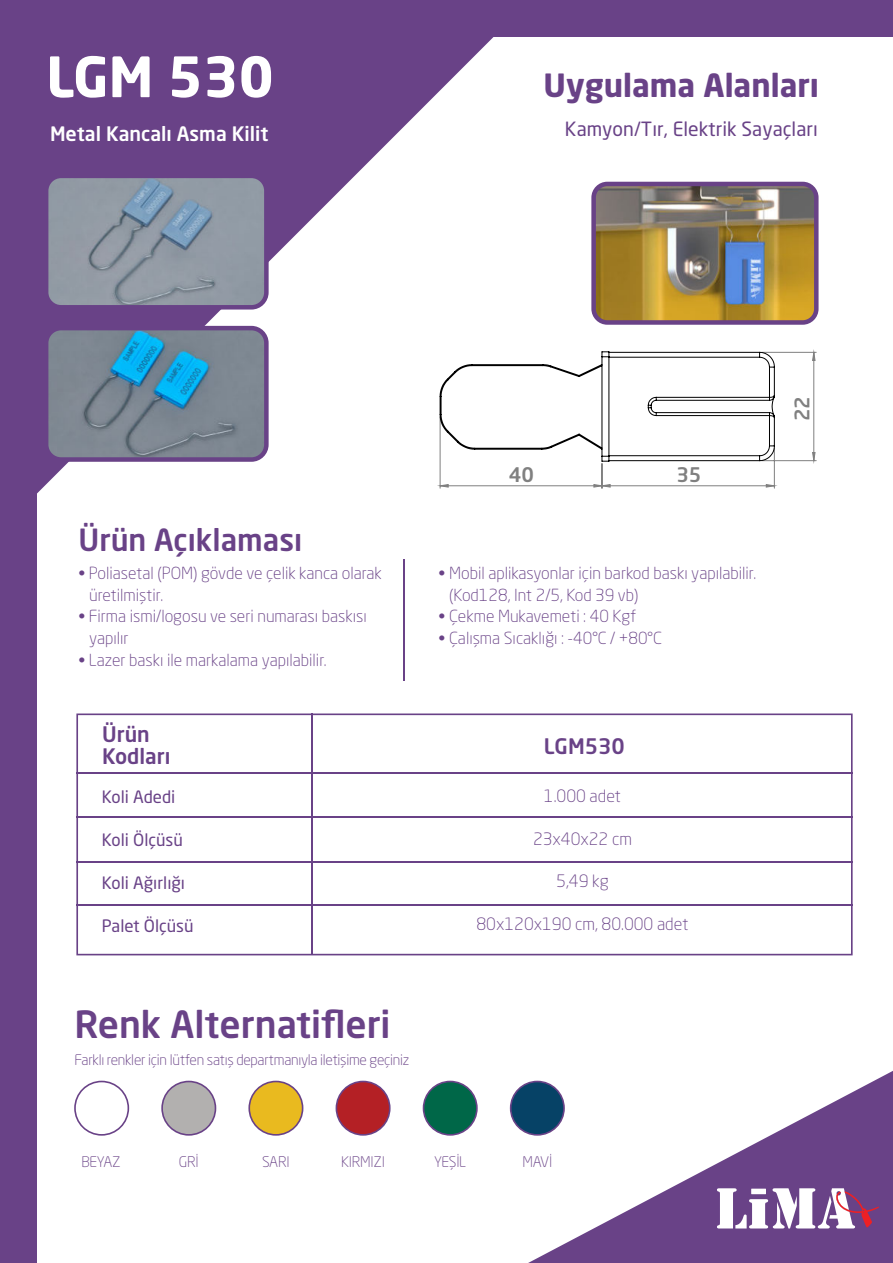
<style>
.page{position:relative;width:893px;height:1263px;background:#fff}
.page>*{position:absolute;margin:0;border:0;box-sizing:border-box;transform-origin:0 0}
.t1{font:700 54.9px "Neo Sans Pro";color:#fff}
.t2{font:500 37.05px "Neo Sans Pro";color:#694287}
.t3{font:700 31.65px "Neo Sans Pro";color:#694287}
.t4{font:500 30.3px "Neo Sans Pro";color:#694287}
.t5{font:500 21.15px/22.4px "Neo Sans Pro";color:#694287}
.t6{font:500 19.95px "Neo Sans Pro";color:#808080}
.t7{font:500 19.8px "Neo Sans Pro";color:#fff}
.t8{font:19.35px "Neo Sans Pro";color:#694287}
.t9{font:300 16.95px "Neo Sans Pro";color:#694287}
.t10{font:16.95px "Neo Sans Pro";color:#694287}
.t11{font:300 16.5px/21.8px "Neo Sans Pro";color:#694287}
.t12{font:300 14.55px "Neo Sans Pro";letter-spacing:-.02em;color:#694287}
</style>
<div class="page">
<svg style="left:0;top:0;width:494px;height:494px;fill:#694287"></svg>
<svg style="left:528px;top:1071px;width:365px;height:192px"></svg>
<div style="left:452px;top:0;width:441px;height:37px;background:#694287"></div>
<div style="left:0;top:457px;width:37px;height:806px;background:#694287"></div>
<img style="left:46px;top:176px;width:220px;height:131px">
<div style="left:44px;top:174px;width:225px;height:136px;border:4px solid #694287;border-radius:15px"></div>
<img style="left:46px;top:328px;width:220px;height:131px">
<div style="left:44px;top:326px;width:225px;height:136px;border:4px solid #694287;border-radius:15px"></div>
<svg style="left:717px;top:1188px;width:162px;height:40px"></svg>
<img style="left:596px;top:185px;width:220px;height:135px">
<div style="left:591px;top:182px;width:227px;height:143px;border:4px solid #694287;border-radius:14px"></div>
<hr style="left:762px;top:352px;width:54px;height:1px;background:#808080">
<hr style="left:762px;top:460px;width:54px;height:1px;background:#808080">
<svg style="left:813px;top:353px;width:2px;height:107px"></svg>
<svg style="left:440px;top:351px;width:335px;height:137px"></svg>
<hr style="left:403px;top:559px;width:1px;height:121px;background:#694287">
<svg style="left:76px;top:713px;width:777px;height:242px"></svg>
<hr style="left:76px;top:816px;width:777px;height:2px;background:#694287">
<hr style="left:76px;top:861px;width:777px;height:2px;background:#694287">
<hr style="left:76px;top:904px;width:777px;height:2px;background:#694287">
<hr style="left:76px;top:772px;width:777px;height:2px;background:#694287">
<hr style="left:311px;top:713px;width:2px;height:242px;background:#694287">
<svg style="left:74px;top:1081px;width:55px;height:55px"></svg>
<svg style="left:161px;top:1081px;width:55px;height:55px"></svg>
<svg style="left:248px;top:1081px;width:55px;height:55px"></svg>
<svg style="left:336px;top:1081px;width:55px;height:55px"></svg>
<svg style="left:423px;top:1081px;width:55px;height:55px"></svg>
<svg style="left:510px;top:1081px;width:55px;height:55px"></svg>
<h1 class="t1" style="left:46px;top:55px;width:229px">LGM 530</h1>
<h3 class="t3" style="left:544px;top:73px;width:277px">Uygulama Alanları</h3>
<p class="t7" style="left:50px;top:122px;width:220px">Metal Kancalı Asma Kilit</p>
<p class="t8" style="left:565px;top:118px;width:254px">Kamyon/Tır, Elektrik Sayaçları</p>
<h3 class="t4" style="left:79px;top:522px;width:225px">Ürün Açıklaması</h3>
<p class="t11" style="left:89px;top:562px;width:294px;text-indent:-11px">• Poliasetal (POM) gövde ve çelik kanca olarak üretilmiştir.</p>
<p class="t11" style="left:89px;top:605px;width:279px;text-indent:-11px">• Firma ismi/logosu ve seri numarası baskısı yapılır</p>
<p class="t11" style="left:79px;top:649px;width:250px">• Lazer baskı ile markalama yapılabilir.</p>
<p class="t5" style="left:102px;top:723px;width:70px">Ürün<br>Kodları</p>
<p class="t10" style="left:102px;top:788px;width:75px">Koli Adedi</p>
<p class="t10" style="left:102px;top:830px;width:82px">Koli Ölçüsü</p>
<p class="t10" style="left:102px;top:873px;width:85px">Koli Ağırlığı</p>
<p class="t10" style="left:102px;top:916px;width:93px">Palet Ölçüsü</p>
<h2 class="t2" style="left:74px;top:1003px;width:318px">Renk Alternatifleri</h2>
<p class="t12" style="left:74px;top:1051px;width:336px">Farklı renkler için lütfen satış departmanıyla iletişime geçiniz</p>
<p class="t6" style="left:509px;top:463px;width:27px">40</p>
<p class="t6" style="left:676px;top:463px;width:27px">35</p>
<p class="t11" style="left:449px;top:562px;width:308px;text-indent:-11px">• Mobil aplikasyonlar için barkod baskı yapılabilir. (Kod128, Int 2/5, Kod 39 vb)</p>
<p class="t11" style="left:439px;top:605px;width:199px">• Çekme Mukavemeti : 40 Kgf</p>
<p class="t11" style="left:439px;top:627px;width:225px">• Çalışma Sıcaklığı : -40°C / +80°C</p>
<p class="t5" style="left:544px;top:735px;width:83px">LGM530</p>
<p class="t9" style="left:544px;top:786px;width:79px">1.000 adet</p>
<p class="t9" style="left:533px;top:829px;width:101px">23x40x22 cm</p>
<p class="t9" style="left:556px;top:872px;width:54px">5,49 kg</p>
<p class="t9" style="left:476px;top:915px;width:213px">80x120x190 cm, 80.000 adet</p>
<p class="t12" style="left:81px;top:1154px;width:41px">BEYAZ</p>
<p class="t12" style="left:179px;top:1154px;width:21px">GRİ</p>
<p class="t12" style="left:262px;top:1154px;width:29px">SARI</p>
<p class="t12" style="left:434px;top:1154px;width:34px">YEŞİL</p>
<p class="t12" style="left:341px;top:1154px;width:45px">KIRMIZI</p>
<p class="t12" style="left:522px;top:1154px;width:31px">MAVİ</p>
<p class="t6" style="left:791px;top:421px;width:27px;rotate:-90deg">22</p>
</div>
